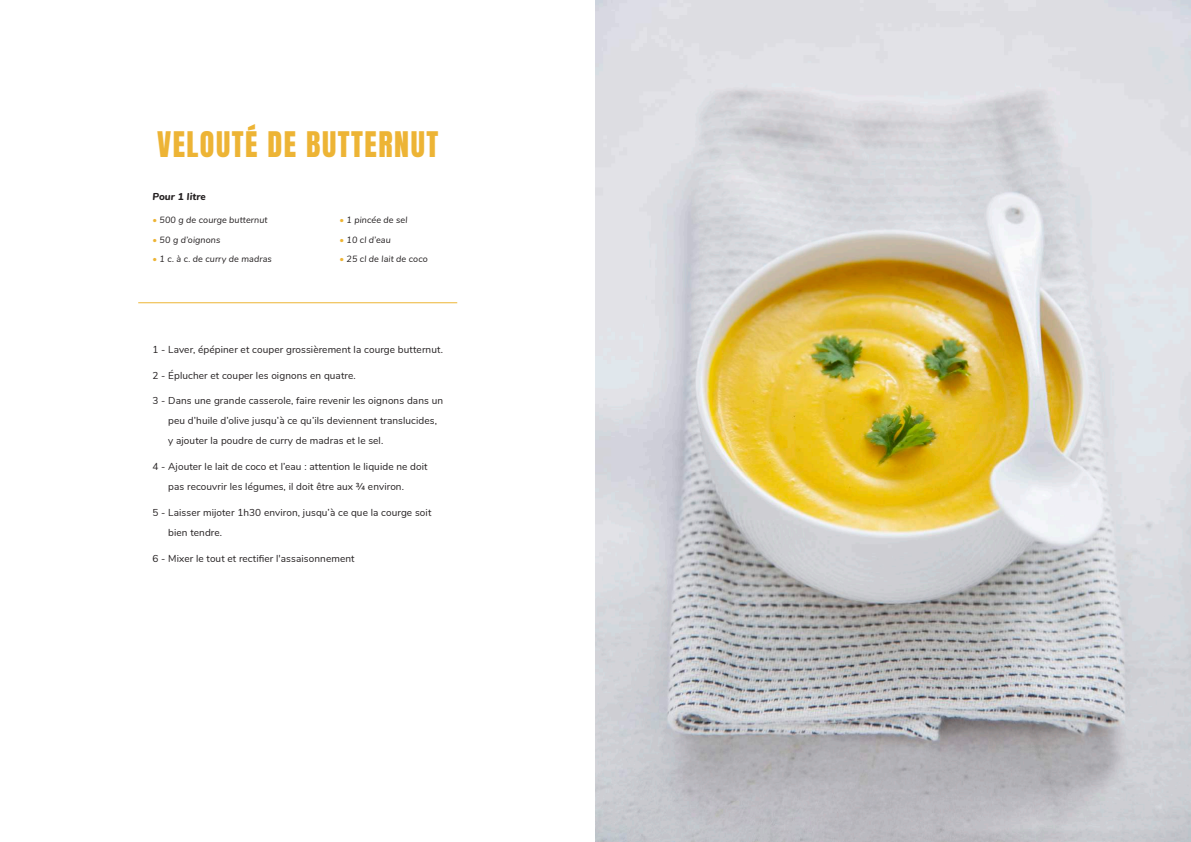
<style>
.page{position:relative;width:1191px;height:842px;background:#fff}
.page>*{position:absolute;margin:0;border:0;box-sizing:border-box;transform-origin:0 0}
.t1{font:30px "Anton";letter-spacing:.05em;color:#edb435}
.t2{font:10px/20px "Nunito";letter-spacing:.01em;color:#231f20}
.t3{font:italic 800 10px "Nunito";letter-spacing:.01em;color:#231f20}
.t4{font:italic 9px "Nunito";letter-spacing:.01em;color:#231f20}
.s1{color:#edb435}
</style>
<div class="page">
<hr style="left:138px;top:302px;width:319px;height:1px;background:#edb535">
<img style="left:595px;top:0;width:596px;height:842px">
<h1 class="t1" style="left:157px;top:129px;width:283px">VELOUTÉ DE BUTTERNUT</h1>
<p class="t3" style="left:152px;top:189px;width:55px">Pour 1 litre</p>
<p class="t4" style="left:152px;top:213px;width:117px"><span class="s1">•</span> 500 g de courge butternut</p>
<p class="t4" style="left:152px;top:233px;width:69px"><span class="s1">•</span> 50 g d’oignons</p>
<p class="t4" style="left:152px;top:253px;width:121px"><span class="s1">•</span> 1 c. à c. de curry de madras</p>
<p class="t4" style="left:339px;top:213px;width:70px"><span class="s1">•</span> 1 pincée de sel</p>
<p class="t4" style="left:339px;top:233px;width:53px"><span class="s1">•</span> 10 cl d’eau</p>
<p class="t4" style="left:339px;top:253px;width:90px"><span class="s1">•</span> 25 cl de lait de coco</p>
<p class="t2" style="left:152px;top:339px;width:292px">1 - Laver, épépiner et couper grossièrement la courge butternut.</p>
<p class="t2" style="left:152px;top:365px;width:205px">2 - Éplucher et couper les oignons en quatre.</p>
<p class="t2" style="left:168px;top:390px;width:276px;text-indent:-16px">3 - Dans une grande casserole, faire revenir les oignons dans un peu d’huile d’olive jusqu’à ce qu’ils deviennent translucides, y ajouter la poudre de curry de madras et le sel.</p>
<p class="t2" style="left:168px;top:456px;width:261px;text-indent:-16px">4 - Ajouter le lait de coco et l’eau : attention le liquide ne doit pas recouvrir les légumes, il doit être aux ¾ environ.</p>
<p class="t2" style="left:168px;top:502px;width:265px;text-indent:-16px">5 - Laisser mijoter 1h30 environ, jusqu’à ce que la courge soit bien tendre.</p>
<p class="t2" style="left:152px;top:547px;width:204px">6 - Mixer le tout et rectifier l'assaisonnement</p>
</div>
